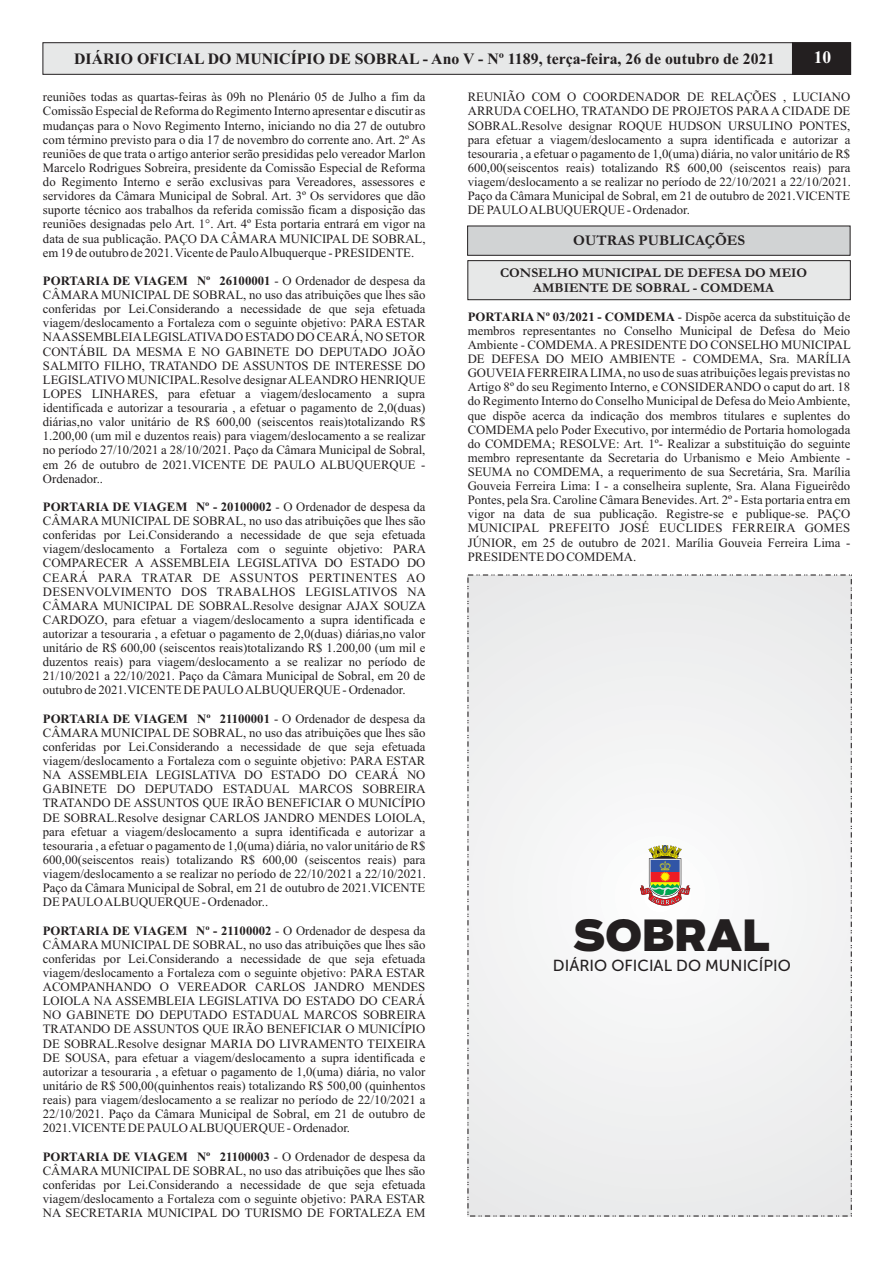
<style>
.page{position:relative;width:893px;height:1263px;background:#fff}
.page>*{position:absolute;margin:0;border:0;box-sizing:border-box;transform-origin:0 0}
.t1{font:900 42.6px "Boomer";color:#231f20}
.t2{font:700 17.55px "Times New Roman";color:#fff}
.t3{font:15.9px "Museo Sans 500";color:#231f20}
.t4{font:700 15.75px "Times New Roman";color:#231f20}
.t5{font:700 15px "Garamond";color:#231f20}
.t6{font:700 13.5px/15.1px "Garamond";color:#231f20;text-align:center}
.t7{font:12.75px/14.1px "Times New Roman";color:#231f20;text-align:justify}
.s1{font-weight:700}
</style>
<div class="page">
<svg style="left:42px;top:42px;width:809px;height:33px;background:#cdcece"></svg>
<hr style="left:792px;top:42px;width:1px;height:32px;background:#231f20">
<svg style="left:467px;top:226px;width:384px;height:74px;background:#d6d7d7"></svg>
<div style="left:468px;top:575px;width:383px;height:641px;background:#f1f1f2"></div>
<svg style="left:640px;top:845px;width:50px;height:61px"></svg>
<p class="t4" style="left:74px;top:54px;width:702px">DIÁRIO OFICIAL DO MUNICÍPIO DE SOBRAL - Ano V - Nº 1189, terça-feira, 26 de outubro de 2021</p>
<h2 class="t2" style="left:814px;top:51px;width:19px">10</h2>
<p class="t7" style="left:43px;top:91px;width:384px">reuniões todas as quartas-feiras às 09h no Plenário 05 de Julho a fim da Comissão Especial de Reforma do Regimento Interno apresentar e discutir as mudanças para o Novo Regimento Interno, iniciando no dia 27 de outubro com término previsto para o dia 17 de novembro do corrente ano. Art. 2º As reuniões de que trata o artigo anterior serão presididas pelo vereador Marlon Marcelo Rodrigues Sobreira, presidente da Comissão Especial de Reforma do Regimento Interno e serão exclusivas para Vereadores, assessores e servidores da Câmara Municipal de Sobral. Art. 3º Os servidores que dão suporte técnico aos trabalhos da referida comissão ficam a disposição das reuniões designadas pelo Art. 1°. Art. 4º Esta portaria entrará em vigor na data de sua publicação. PAÇO DA CÂMARA MUNICIPAL DE SOBRAL, em 19 de outubro de 2021. Vicente de Paulo Albuquerque - PRESIDENTE.</p>
<p class="t7" style="left:43px;top:275px;width:384px"><span class="s1">PORTARIA DE VIAGEM Nº 26100001</span> - O Ordenador de despesa da CÂMARA MUNICIPAL DE SOBRAL, no uso das atribuições que lhes são conferidas por Lei.Considerando a necessidade de que seja efetuada viagem/deslocamento a Fortaleza com o seguinte objetivo: PARA ESTAR NAASSEMBLEIALEGISLATIVADO ESTADO DO CEARÁ, NO SETOR CONTÁBIL DA MESMA E NO GABINETE DO DEPUTADO JOÃO SALMITO FILHO, TRATANDO DE ASSUNTOS DE INTERESSE DO LEGISLATIVO MUNICIPAL.Resolve designar ALEANDRO HENRIQUE LOPES LINHARES, para efetuar a viagem/deslocamento a supra identificada e autorizar a tesouraria , a efetuar o pagamento de 2,0(duas) diárias,no valor unitário de R$ 600,00 (seiscentos reais)totalizando R$ 1.200,00 (um mil e duzentos reais) para viagem/deslocamento a se realizar no período 27/10/2021 a 28/10/2021. Paço da Câmara Municipal de Sobral, em 26 de outubro de 2021.VICENTE DE PAULO ALBUQUERQUE - Ordenador..</p>
<p class="t7" style="left:43px;top:501px;width:385px"><span class="s1">PORTARIA DE VIAGEM Nº - 20100002</span> - O Ordenador de despesa da CÂMARA MUNICIPAL DE SOBRAL, no uso das atribuições que lhes são conferidas por Lei.Considerando a necessidade de que seja efetuada viagem/deslocamento a Fortaleza com o seguinte objetivo: PARA COMPARECER A ASSEMBLEIA LEGISLATIVA DO ESTADO DO CEARÁ PARA TRATAR DE ASSUNTOS PERTINENTES AO DESENVOLVIMENTO DOS TRABALHOS LEGISLATIVOS NA CÂMARA MUNICIPAL DE SOBRAL.Resolve designar AJAX SOUZA CARDOZO, para efetuar a viagem/deslocamento a supra identificada e autorizar a tesouraria , a efetuar o pagamento de 2,0(duas) diárias,no valor unitário de R$ 600,00 (seiscentos reais)totalizando R$ 1.200,00 (um mil e duzentos reais) para viagem/deslocamento a se realizar no período de 21/10/2021 a 22/10/2021. Paço da Câmara Municipal de Sobral, em 20 de outubro de 2021.VICENTE DE PAULO ALBUQUERQUE - Ordenador.</p>
<p class="t7" style="left:43px;top:713px;width:385px"><span class="s1">PORTARIA DE VIAGEM Nº 21100001</span> - O Ordenador de despesa da CÂMARA MUNICIPAL DE SOBRAL, no uso das atribuições que lhes são conferidas por Lei.Considerando a necessidade de que seja efetuada viagem/deslocamento a Fortaleza com o seguinte objetivo: PARA ESTAR NA ASSEMBLEIA LEGISLATIVA DO ESTADO DO CEARÁ NO GABINETE DO DEPUTADO ESTADUAL MARCOS SOBREIRA TRATANDO DE ASSUNTOS QUE IRÃO BENEFICIAR O MUNICÍPIO DE SOBRAL.Resolve designar CARLOS JANDRO MENDES LOIOLA, para efetuar a viagem/deslocamento a supra identificada e autorizar a tesouraria , a efetuar o pagamento de 1,0(uma) diária, no valor unitário de R$ 600,00(seiscentos reais) totalizando R$ 600,00 (seiscentos reais) para viagem/deslocamento a se realizar no período de 22/10/2021 a 22/10/2021.<br>Paço da Câmara Municipal de Sobral, em 21 de outubro de 2021.VICENTE DE PAULO ALBUQUERQUE - Ordenador..</p>
<p class="t7" style="left:43px;top:924px;width:385px"><span class="s1">PORTARIA DE VIAGEM Nº - 21100002</span> - O Ordenador de despesa da CÂMARA MUNICIPAL DE SOBRAL, no uso das atribuições que lhes são conferidas por Lei.Considerando a necessidade de que seja efetuada viagem/deslocamento a Fortaleza com o seguinte objetivo: PARA ESTAR ACOMPANHANDO O VEREADOR CARLOS JANDRO MENDES LOIOLA NA ASSEMBLEIA LEGISLATIVA DO ESTADO DO CEARÁ NO GABINETE DO DEPUTADO ESTADUAL MARCOS SOBREIRA TRATANDO DE ASSUNTOS QUE IRÃO BENEFICIAR O MUNICÍPIO DE SOBRAL.Resolve designar MARIA DO LIVRAMENTO TEIXEIRA DE SOUSA, para efetuar a viagem/deslocamento a supra identificada e autorizar a tesouraria , a efetuar o pagamento de 1,0(uma) diária, no valor unitário de R$ 500,00(quinhentos reais) totalizando R$ 500,00 (quinhentos reais) para viagem/deslocamento a se realizar no período de 22/10/2021 a 22/10/2021. Paço da Câmara Municipal de Sobral, em 21 de outubro de 2021.VICENTE DE PAULO ALBUQUERQUE - Ordenador.</p>
<p class="t7" style="left:43px;top:1150px;width:384px"><span class="s1">PORTARIA DE VIAGEM Nº 21100003</span> - O Ordenador de despesa da CÂMARA MUNICIPAL DE SOBRAL, no uso das atribuições que lhes são conferidas por Lei.Considerando a necessidade de que seja efetuada viagem/deslocamento a Fortaleza com o seguinte objetivo: PARA ESTAR NA SECRETARIA MUNICIPAL DO TURISMO DE FORTALEZA EM</p>
<p class="t7" style="left:468px;top:91px;width:385px">REUNIÃO COM O COORDENADOR DE RELAÇÕES , LUCIANO ARRUDA COELHO, TRATANDO DE PROJETOS PARAA CIDADE DE SOBRAL.Resolve designar ROQUE HUDSON URSULINO PONTES, para efetuar a viagem/deslocamento a supra identificada e autorizar a tesouraria , a efetuar o pagamento de 1,0(uma) diária, no valor unitário de R$ 600,00(seiscentos reais) totalizando R$ 600,00 (seiscentos reais) para viagem/deslocamento a se realizar no período de 22/10/2021 a 22/10/2021.<br>Paço da Câmara Municipal de Sobral, em 21 de outubro de 2021.VICENTE DE PAULO ALBUQUERQUE - Ordenador.</p>
<p class="t5" style="left:573px;top:235px;width:173px">OUTRAS PUBLICAÇÕES</p>
<p class="t6" style="left:500px;top:267px;width:309px">CONSELHO MUNICIPAL DE DEFESA DO MEIO<br>AMBIENTE DE SOBRAL - COMDEMA</p>
<p class="t7" style="left:468px;top:311px;width:385px"><span class="s1">PORTARIA Nº 03/2021 - COMDEMA</span> - Dispõe acerca da substituição de membros representantes no Conselho Municipal de Defesa do Meio Ambiente - COMDEMA. A PRESIDENTE DO CONSELHO MUNICIPAL DE DEFESA DO MEIO AMBIENTE - COMDEMA, Sra. MARÍLIA GOUVEIAFERREIRALIMA, no uso de suas atribuições legais previstas no Artigo 8º do seu Regimento Interno, e CONSIDERANDO o caput do art. 18 do Regimento Interno do Conselho Municipal de Defesa do Meio Ambiente, que dispõe acerca da indicação dos membros titulares e suplentes do COMDEMA pelo Poder Executivo, por intermédio de Portaria homologada do COMDEMA; RESOLVE: Art. 1º- Realizar a substituição do seguinte membro representante da Secretaria do Urbanismo e Meio Ambiente - SEUMA no COMDEMA, a requerimento de sua Secretária, Sra. Marília Gouveia Ferreira Lima: I - a conselheira suplente, Sra. Alana Figueirêdo Pontes, pela Sra. Caroline Câmara Benevides. Art. 2º - Esta portaria entra em vigor na data de sua publicação. Registre-se e publique-se. PAÇO MUNICIPAL PREFEITO JOSÉ EUCLIDES FERREIRA GOMES JÚNIOR, em 25 de outubro de 2021. Marília Gouveia Ferreira Lima - PRESIDENTE DO COMDEMA.</p>
<h1 class="t1" style="left:573px;top:917px;width:198px">SOBRAL</h1>
<p class="t3" style="left:553px;top:959px;width:239px">DIÁRIO OFICIAL DO MUNICÍPIO</p>
</div>
